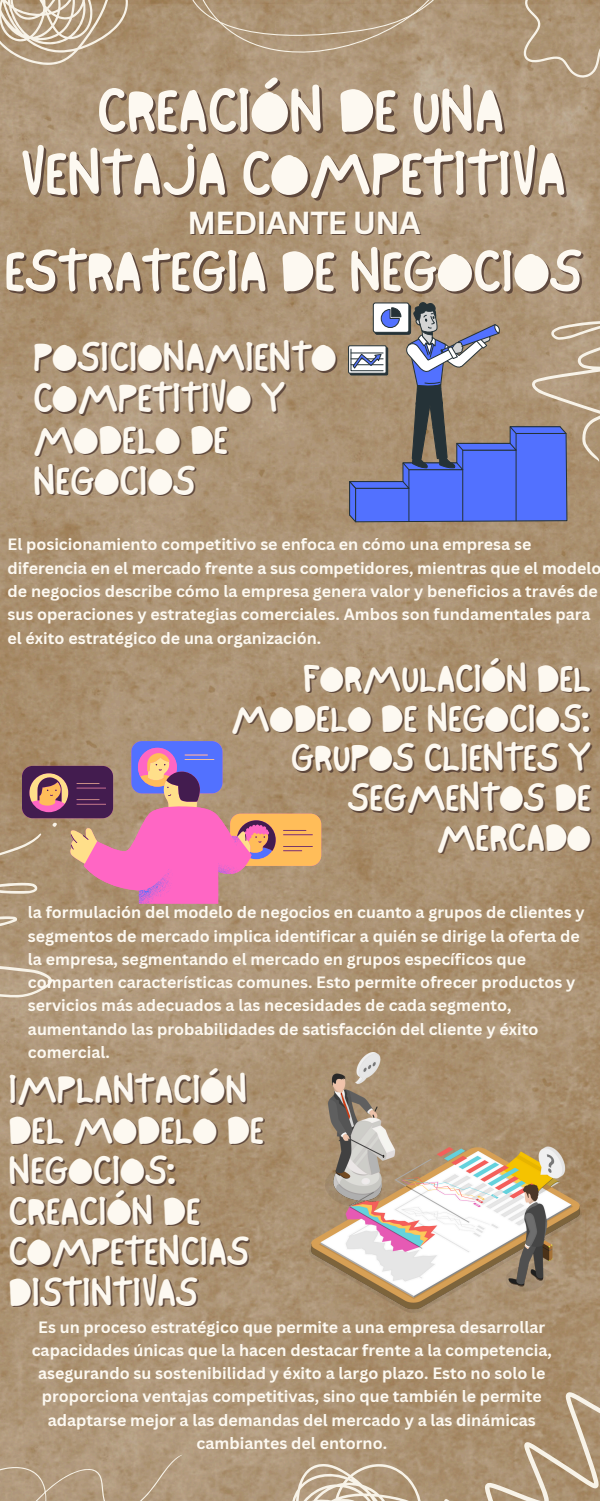
<style>
.page{position:relative;width:600px;height:1501px;background:#fff}
.page>*{position:absolute;margin:0;border:0;box-sizing:border-box;transform-origin:0 0}
.t1{font:65.6px "NF One Little Font Full Regular";letter-spacing:-.025em;color:#fdf9f1}
.t2{font:61.6px "NF One Little Font Full Regular";letter-spacing:-.025em;color:#fdf9f1}
.t3{font:43px "NF One Little Font Full Regular";letter-spacing:-.025em;color:#fdf9f1}
.t4{font:42px "NF One Little Font Full Regular";letter-spacing:-.025em;color:#fdf9f1}
.t5{font:41px "NF One Little Font Full Regular";letter-spacing:-.025em;color:#fdf9f1}
.t6{font:700 31px "Canva Sans";letter-spacing:-.025em;color:#fdf9f1}
.t7{font:700 16px/23.2px "Canva Sans";color:#fdf9f1}
.s1{color:rgb(84 62 53/.87)}
</style>
<div class="page">
<img style="left:0;top:0;width:600px;height:1500px">
<svg style="left:0;top:1454px;width:182px;height:46px;background:#b29b7e"></svg>
<svg style="left:182px;top:0;width:302px;height:55px;background:#af9779"></svg>
<svg style="left:524px;top:0;width:76px;height:78px;background:#b19a7c"></svg>
<svg style="left:278px;top:1391px;width:322px;height:109px;background:#b0987a"></svg>
<svg style="left:0;top:0;width:130px;height:66px;background:#bda88d"></svg>
<svg style="left:348px;top:260px;width:252px;height:262px;background:#928a96"></svg>
<svg style="left:0;top:741px;width:321px;height:288px;background:#b48a82"></svg>
<img style="left:310px;top:1052px;width:271px;height:260px">
<p class="t1" style="left:96px;top:71px;width:410px">CREACIÓN DE UNA</p>
<p class="t1" style="left:19px;top:134px;width:548px">VENTAJA COMPETITIVA</p>
<h1 class="t6" style="left:188px;top:201px;width:234px">MEDIANTE UNA</h1>
<p class="t2" style="left:3px;top:234px;width:581px">ESTRATEGIA DE NEGOCIOS</p>
<p class="t3" style="left:32px;top:331px;width:306px">POSICIONAMIENTO</p>
<h2 class="t3" style="left:32px;top:372px;width:255px">COMPETITIVO Y</h2>
<p class="t3" style="left:32px;top:413px;width:198px">MODELO DE</p>
<h2 class="t3" style="left:32px;top:455px;width:165px">NEGOCIOS</h2>
<p class="t7" style="left:8px;top:532px;width:596px">El posicionamiento competitivo se enfoca en cómo una empresa se diferencia en el mercado frente a sus competidores, mientras que el modelo de negocios describe cómo la empresa genera valor y beneficios a través de sus operaciones y estrategias comerciales. Ambos son fundamentales para el éxito estratégico de una organización.</p>
<p class="t5" style="left:302px;top:653px;width:291px">FORMULACI<span class="s1">Ó</span>N DEL</p>
<p class="t5" style="left:231px;top:693px;width:362px">MODELO DE NEGOCIOS:</p>
<h2 class="t5" style="left:290px;top:733px;width:303px">GRUPOS CLIENTES Y</h2>
<p class="t5" style="left:347px;top:772px;width:246px">SEGMENTOS DE</p>
<p class="t5" style="left:436px;top:812px;width:157px">MERCADO</p>
<h3 class="t7" style="left:28px;top:900px;width:558px">la formulación del modelo de negocios en cuanto a grupos de clientes y segmentos de mercado implica identificar a quién se dirige la oferta de la empresa, segmentando el mercado en grupos específicos que comparten características comunes. Esto permite ofrecer productos y servicios más adecuados a las necesidades de cada segmento, aumentando las probabilidades de satisfacción del cliente y éxito comercial.</h3>
<p class="t4" style="left:8px;top:1063px;width:242px">IMPLANTACI<span class="s1">Ó</span>N</p>
<p class="t4" style="left:8px;top:1104px;width:258px">DEL MODELO DE</p>
<p class="t4" style="left:8px;top:1144px;width:171px">NEGOCIOS:</p>
<p class="t4" style="left:8px;top:1185px;width:194px">CREACI<span class="s1">Ó</span>N DE</p>
<p class="t4" style="left:8px;top:1225px;width:243px">COMPETENCIAS</p>
<p class="t4" style="left:8px;top:1266px;width:192px">DISTINTIVAS</p>
<h1 class="t7" style="left:32px;top:1314px;width:522px;text-align:center">Es un proceso estratégico que permite a una empresa desarrollar capacidades únicas que la hacen destacar frente a la competencia, asegurando su sostenibilidad y éxito a largo plazo. Esto no solo le proporciona ventajas competitivas, sino que también le permite adaptarse mejor a las demandas del mercado y a las dinámicas cambiantes del entorno.</h1>
</div>
